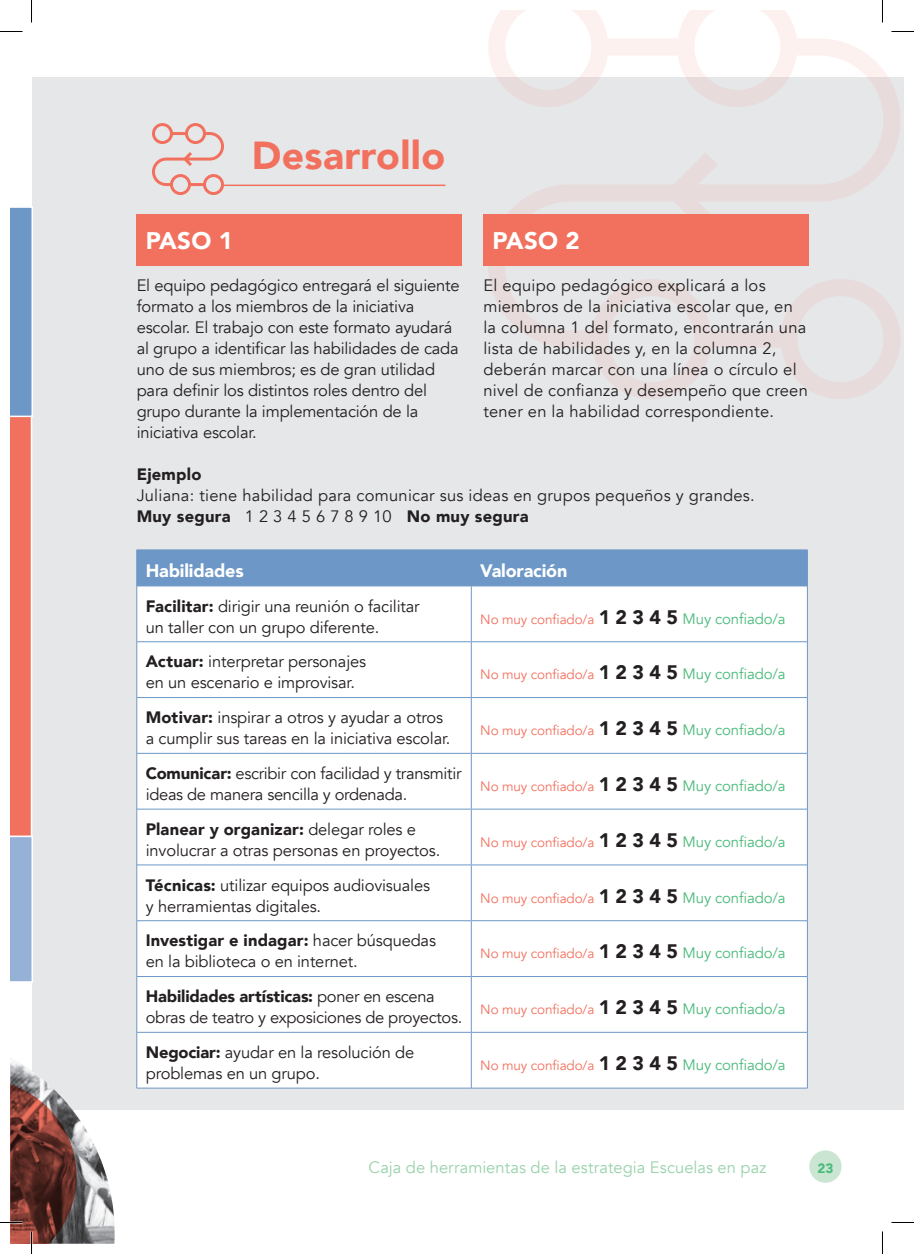
<style>
.page{position:relative;width:914px;height:1254px;background:#fff}
.page>*{position:absolute;margin:0;border:0;box-sizing:border-box;transform-origin:0 0}
.t1{font:900 39px "Avenir";letter-spacing:.01em;color:#f2715e}
.t2{font:900 24px "Avenir";letter-spacing:.01em;color:#fff}
.t3{font:900 18px "Avenir";letter-spacing:-.01em;color:#fff}
.t4{font:16.5px/21px "Avenir";letter-spacing:-.01em;color:#231f20}
.t5{font:16.5px/21px "Avenir";letter-spacing:.015em;color:#231f20}
.t6{font:16.5px "Avenir";letter-spacing:.005em;color:#99d2ab}
.t7{font:900 16.5px "Avenir";letter-spacing:.015em;color:#231f20}
.t8{font:13.5px "Avenir";letter-spacing:-.01em;color:#f2715e}
.t9{font:900 13.5px "Avenir";color:#4bbb7b}
.s1{font-weight:900}
.s2{font-weight:900;font-size:19.5px;color:#231f20}
.s3{font-size:15px;color:#4bbb7b}
</style>
<div class="page">
<div style="left:809px;top:1150px;width:32px;height:32px;background:#cae6d2;border-radius:50%"></div>
<div style="left:33px;top:78px;width:870px;height:1032px;background:#e6e7e9"></div>
<svg style="left:488px;top:10px;width:412px;height:389px"></svg>
<svg style="left:10px;top:207px;width:23px;height:775px;background:#c0919a"></svg>
<hr style="left:224px;top:185px;width:221px;height:1px;background:#f2715e">
<svg style="left:152px;top:123px;width:72px;height:72px"></svg>
<img style="left:10px;top:1057px;width:105px;height:186px">
<div style="left:136px;top:214px;width:326px;height:51px;background:#f2715e"></div>
<div style="left:483px;top:214px;width:325px;height:51px;background:#f2715e"></div>
<div style="left:137px;top:550px;width:670px;height:35px;background:#6c97c6"></div>
<div style="left:137px;top:586px;width:670px;height:501px;background:#fff"></div>
<hr style="left:136px;top:549px;width:335px;height:1px;background:#6c97c6">
<hr style="left:471px;top:549px;width:336px;height:1px;background:#6c97c6">
<hr style="left:136px;top:550px;width:1px;height:36px;background:#6c97c6">
<hr style="left:807px;top:550px;width:1px;height:36px;background:#6c97c6">
<hr style="left:136px;top:586px;width:1px;height:56px;background:#6c97c6">
<hr style="left:807px;top:586px;width:1px;height:56px;background:#6c97c6">
<hr style="left:136px;top:642px;width:1px;height:55px;background:#6c97c6">
<hr style="left:807px;top:642px;width:1px;height:55px;background:#6c97c6">
<hr style="left:136px;top:697px;width:1px;height:56px;background:#6c97c6">
<hr style="left:807px;top:697px;width:1px;height:56px;background:#6c97c6">
<hr style="left:136px;top:753px;width:1px;height:56px;background:#6c97c6">
<hr style="left:807px;top:753px;width:1px;height:56px;background:#6c97c6">
<hr style="left:136px;top:809px;width:1px;height:56px;background:#6c97c6">
<hr style="left:807px;top:809px;width:1px;height:56px;background:#6c97c6">
<hr style="left:136px;top:865px;width:1px;height:55px;background:#6c97c6">
<hr style="left:807px;top:865px;width:1px;height:55px;background:#6c97c6">
<hr style="left:136px;top:920px;width:1px;height:56px;background:#6c97c6">
<hr style="left:807px;top:920px;width:1px;height:56px;background:#6c97c6">
<hr style="left:136px;top:976px;width:1px;height:56px;background:#6c97c6">
<hr style="left:807px;top:976px;width:1px;height:56px;background:#6c97c6">
<hr style="left:136px;top:1032px;width:1px;height:56px;background:#6c97c6">
<hr style="left:807px;top:1032px;width:1px;height:56px;background:#6c97c6">
<hr style="left:136px;top:1087px;width:335px;height:1px;background:#6c97c6">
<hr style="left:471px;top:1087px;width:336px;height:1px;background:#6c97c6">
<hr style="left:471px;top:550px;width:1px;height:35px;background:#6c97c6">
<hr style="left:137px;top:585px;width:334px;height:1px;background:#6c97c6">
<hr style="left:471px;top:585px;width:336px;height:1px;background:#6c97c6">
<hr style="left:471px;top:586px;width:1px;height:55px;background:#6c97c6">
<hr style="left:137px;top:641px;width:334px;height:1px;background:#6c97c6">
<hr style="left:471px;top:641px;width:336px;height:1px;background:#6c97c6">
<hr style="left:471px;top:642px;width:1px;height:55px;background:#6c97c6">
<hr style="left:137px;top:697px;width:334px;height:1px;background:#6c97c6">
<hr style="left:471px;top:697px;width:336px;height:1px;background:#6c97c6">
<hr style="left:471px;top:698px;width:1px;height:55px;background:#6c97c6">
<hr style="left:137px;top:753px;width:334px;height:1px;background:#6c97c6">
<hr style="left:471px;top:753px;width:336px;height:1px;background:#6c97c6">
<hr style="left:471px;top:753px;width:1px;height:55px;background:#6c97c6">
<hr style="left:137px;top:808px;width:334px;height:1px;background:#6c97c6">
<hr style="left:471px;top:808px;width:336px;height:1px;background:#6c97c6">
<hr style="left:471px;top:809px;width:1px;height:55px;background:#6c97c6">
<hr style="left:137px;top:864px;width:334px;height:1px;background:#6c97c6">
<hr style="left:471px;top:864px;width:336px;height:1px;background:#6c97c6">
<hr style="left:471px;top:865px;width:1px;height:55px;background:#6c97c6">
<hr style="left:137px;top:920px;width:334px;height:1px;background:#6c97c6">
<hr style="left:471px;top:920px;width:336px;height:1px;background:#6c97c6">
<hr style="left:471px;top:921px;width:1px;height:55px;background:#6c97c6">
<hr style="left:137px;top:976px;width:334px;height:1px;background:#6c97c6">
<hr style="left:471px;top:976px;width:336px;height:1px;background:#6c97c6">
<hr style="left:471px;top:977px;width:1px;height:55px;background:#6c97c6">
<hr style="left:137px;top:1032px;width:334px;height:1px;background:#6c97c6">
<hr style="left:471px;top:1032px;width:336px;height:1px;background:#6c97c6">
<hr style="left:471px;top:1032px;width:1px;height:56px;background:#6c97c6">
<hr style="left:881px;top:0;width:2px;height:22px;background:#fff">
<svg style="left:0;top:31px;width:22px;height:1px"></svg>
<svg style="left:891px;top:31px;width:22px;height:1px"></svg>
<svg style="left:891px;top:1222px;width:22px;height:1px"></svg>
<svg style="left:31px;top:0;width:1px;height:22px"></svg>
<svg style="left:0;top:1078px;width:76px;height:176px"></svg>
<svg style="left:882px;top:0;width:1px;height:22px"></svg>
<svg style="left:882px;top:1231px;width:1px;height:23px"></svg>
<h1 class="t1" style="left:252px;top:122px;width:195px">Desarrollo</h1>
<h2 class="t2" style="left:146px;top:220px;width:89px">PASO 1</h2>
<p class="t4" style="left:137px;top:275px;width:324px">El equipo pedagógico entregará el siguiente formato a los miembros de la iniciativa escolar. El trabajo con este formato ayudará al grupo a identificar las habilidades de cada uno de sus miembros; es de gran utilidad para definir los distintos roles dentro del grupo durante la implementación de la iniciativa escolar.</p>
<h2 class="t2" style="left:492px;top:220px;width:89px">PASO 2</h2>
<p class="t5" style="left:483px;top:275px;width:326px">El equipo pedagógico explicará a los miembros de la iniciativa escolar que, en la columna 1 del formato, encontrarán una lista de habilidades y, en la columna 2, deberán marcar con una línea o círculo el nivel de confianza y desempeño que creen tener en la habilidad correspondiente.</p>
<p class="t7" style="left:137px;top:460px;width:66px">Ejemplo</p>
<p class="t5" style="left:137px;top:485px;width:619px">Juliana: tiene habilidad para comunicar sus ideas en grupos pequeños y grandes.<br><span class="s1">Muy segura</span> 1 2 3 4 5 6 7 8 9 10 <span class="s1">No muy segura</span></p>
<p class="t3" style="left:146px;top:555px;width:99px">Habilidades</p>
<p class="t3" style="left:480px;top:555px;width:89px">Valoración</p>
<p class="t4" style="left:146px;top:596px;width:275px"><span class="s1">Facilitar:</span> dirigir una reunión o facilitar un taller con un grupo diferente.</p>
<p class="t8" style="left:480px;top:611px;width:307px">No muy confiado/a <span class="s2">1 2 3 4 5</span> <span class="s3">Muy confiado/a</span></p>
<p class="t4" style="left:146px;top:651px;width:222px"><span class="s1">Actuar:</span> interpretar personajes en un escenario e improvisar.</p>
<p class="t8" style="left:480px;top:666px;width:307px">No muy confiado/a <span class="s2">1 2 3 4 5</span> <span class="s3">Muy confiado/a</span></p>
<p class="t4" style="left:146px;top:707px;width:306px"><span class="s1">Motivar:</span> inspirar a otros y ayudar a otros a cumplir sus tareas en la iniciativa escolar.</p>
<p class="t8" style="left:480px;top:722px;width:307px">No muy confiado/a <span class="s2">1 2 3 4 5</span> <span class="s3">Muy confiado/a</span></p>
<p class="t4" style="left:146px;top:763px;width:317px"><span class="s1">Comunicar:</span> escribir con facilidad y transmitir ideas de manera sencilla y ordenada.</p>
<p class="t8" style="left:480px;top:778px;width:307px">No muy confiado/a <span class="s2">1 2 3 4 5</span> <span class="s3">Muy confiado/a</span></p>
<p class="t4" style="left:146px;top:819px;width:296px"><span class="s1">Planear y organizar:</span> delegar roles e involucrar a otras personas en proyectos.</p>
<p class="t8" style="left:480px;top:834px;width:307px">No muy confiado/a <span class="s2">1 2 3 4 5</span> <span class="s3">Muy confiado/a</span></p>
<p class="t4" style="left:146px;top:874px;width:286px"><span class="s1">Técnicas:</span> utilizar equipos audiovisuales y herramientas digitales.</p>
<p class="t8" style="left:480px;top:890px;width:307px">No muy confiado/a <span class="s2">1 2 3 4 5</span> <span class="s3">Muy confiado/a</span></p>
<p class="t4" style="left:146px;top:930px;width:292px"><span class="s1">Investigar e indagar:</span> hacer búsquedas en la biblioteca o en internet.</p>
<p class="t8" style="left:480px;top:945px;width:307px">No muy confiado/a <span class="s2">1 2 3 4 5</span> <span class="s3">Muy confiado/a</span></p>
<p class="t4" style="left:146px;top:986px;width:318px"><span class="s1">Habilidades artísticas:</span> poner en escena obras de teatro y exposiciones de proyectos.</p>
<p class="t8" style="left:480px;top:1001px;width:307px">No muy confiado/a <span class="s2">1 2 3 4 5</span> <span class="s3">Muy confiado/a</span></p>
<p class="t4" style="left:146px;top:1042px;width:270px"><span class="s1">Negociar:</span> ayudar en la resolución de problemas en un grupo.</p>
<p class="t8" style="left:480px;top:1057px;width:307px">No muy confiado/a <span class="s2">1 2 3 4 5</span> <span class="s3">Muy confiado/a</span></p>
<p class="t6" style="left:368px;top:1157px;width:399px">Caja de herramientas de la estrategia Escuelas en paz</p>
<p class="t9" style="left:817px;top:1157px;width:17px">23</p>
</div>
